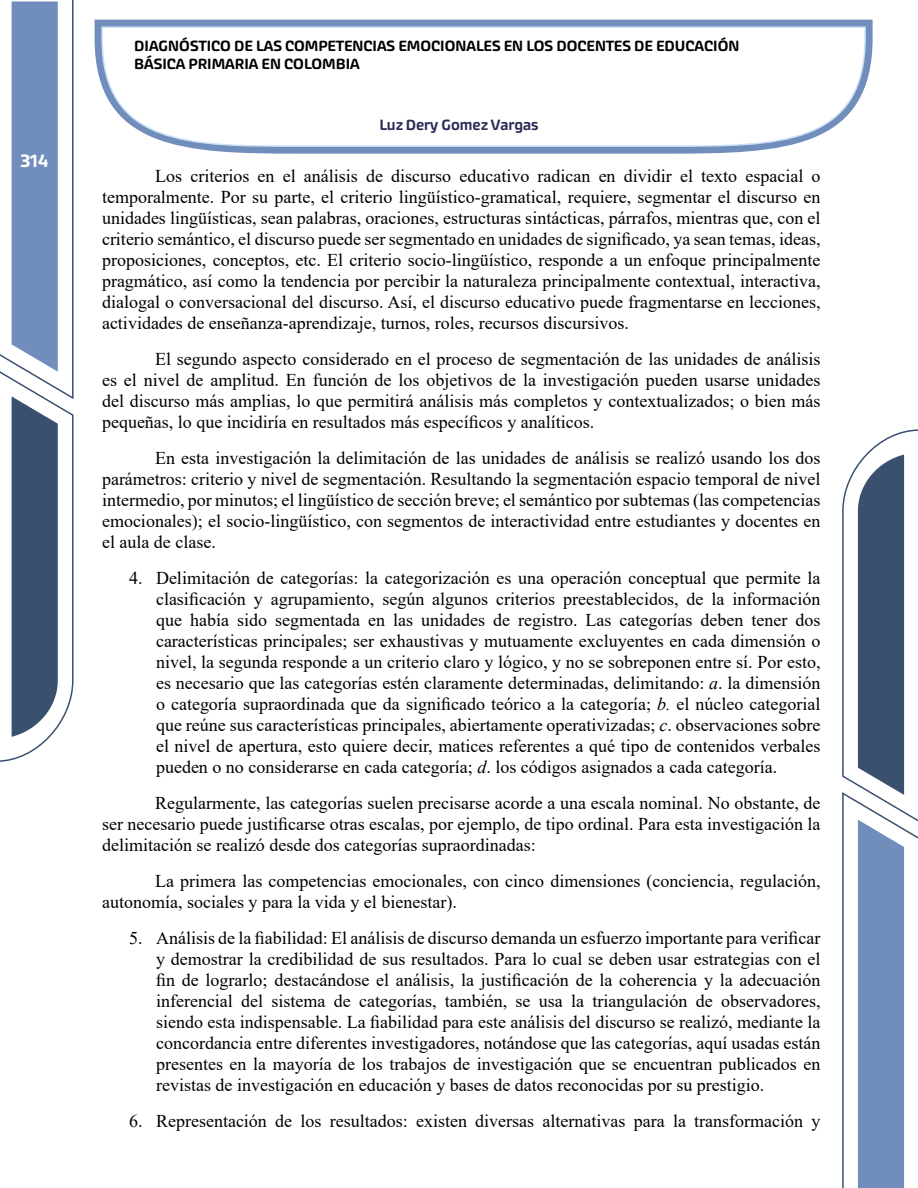
<style>
.page{position:relative;width:918px;height:1188px;background:#fff}
.page>*{position:absolute;margin:0;border:0;box-sizing:border-box;transform-origin:0 0}
.t1{font:18px/21px "Times New Roman";color:#000;text-align:justify}
.t2{font:500 18px "Akceler Aalt";color:#fff}
.t3{font:500 15px/18px "Akceler Aalt";color:#000}
.t4{font:500 15px "Akceler Aalt";color:#2b2c55}
.s1{font-style:italic}
</style>
<div class="page">
<svg style="left:0;top:0;width:74px;height:762px"></svg>
<svg style="left:842px;top:429px;width:76px;height:759px"></svg>
<svg style="left:95px;top:20px;width:778px;height:134px;fill:#718dbc"></svg>
<svg style="left:101px;top:26px;width:766px;height:122px"></svg>
<p class="t2" style="left:20px;top:147px;width:29px">314</p>
<p class="t3" style="left:134px;top:36px;width:607px">DIAGNÓSTICO DE LAS COMPETENCIAS EMOCIONALES EN LOS DOCENTES DE EDUCACIÓN<br>BÁSICA PRIMARIA EN COLOMBIA</p>
<p class="t4" style="left:379px;top:114px;width:161px">Luz Dery Gomez Vargas</p>
<p class="t1" style="left:102px;top:165px;width:720px;text-indent:53px">Los criterios en el análisis de discurso educativo radican en dividir el texto espacial o temporalmente. Por su parte, el criterio lingüístico-gramatical, requiere, segmentar el discurso en unidades lingüísticas, sean palabras, oraciones, estructuras sintácticas, párrafos, mientras que, con el criterio semántico, el discurso puede ser segmentado en unidades de significado, ya sean temas, ideas, proposiciones, conceptos, etc. El criterio socio-lingüístico, responde a un enfoque principalmente pragmático, así como la tendencia por percibir la naturaleza principalmente contextual, interactiva, dialogal o conversacional del discurso. Así, el discurso educativo puede fragmentarse en lecciones, actividades de enseñanza-aprendizaje, turnos, roles, recursos discursivos.</p>
<p class="t1" style="left:102px;top:348px;width:720px;text-indent:53px">El segundo aspecto considerado en el proceso de segmentación de las unidades de análisis es el nivel de amplitud. En función de los objetivos de la investigación pueden usarse unidades del discurso más amplias, lo que permitirá análisis más completos y contextualizados; o bien más pequeñas, lo que incidiría en resultados más específicos y analíticos.</p>
<p class="t1" style="left:102px;top:447px;width:720px;text-indent:53px">En esta investigación la delimitación de las unidades de análisis se realizó usando los dos parámetros: criterio y nivel de segmentación. Resultando la segmentación espacio temporal de nivel intermedio, por minutos; el lingüístico de sección breve; el semántico por subtemas (las competencias emocionales); el socio-lingüístico, con segmentos de interactividad entre estudiantes y docentes en el aula de clase.</p>
<p class="t1" style="left:156px;top:567px;width:666px;text-indent:-27px">4. Delimitación de categorías: la categorización es una operación conceptual que permite la clasificación y agrupamiento, según algunos criterios preestablecidos, de la información que había sido segmentada en las unidades de registro. Las categorías deben tener dos características principales; ser exhaustivas y mutuamente excluyentes en cada dimensión o nivel, la segunda responde a un criterio claro y lógico, y no se sobreponen entre sí. Por esto, es necesario que las categorías estén claramente determinadas, delimitando: <span class="s1">a</span>. la dimensión o categoría supraordinada que da significado teórico a la categoría; <span class="s1">b.</span> el núcleo categorial que reúne sus características principales, abiertamente operativizadas; <span class="s1">c</span>. observaciones sobre el nivel de apertura, esto quiere decir, matices referentes a qué tipo de contenidos verbales pueden o no considerarse en cada categoría; <span class="s1">d</span>. los códigos asignados a cada categoría.</p>
<p class="t1" style="left:102px;top:792px;width:720px;text-indent:53px">Regularmente, las categorías suelen precisarse acorde a una escala nominal. No obstante, de ser necesario puede justificarse otras escalas, por ejemplo, de tipo ordinal. Para esta investigación la delimitación se realizó desde dos categorías supraordinadas:</p>
<p class="t1" style="left:102px;top:870px;width:720px;text-indent:53px">La primera las competencias emocionales, con cinco dimensiones (conciencia, regulación, autonomía, sociales y para la vida y el bienestar).</p>
<p class="t1" style="left:156px;top:927px;width:666px;text-indent:-27px">5. Análisis de la fiabilidad: El análisis de discurso demanda un esfuerzo importante para verificar y demostrar la credibilidad de sus resultados. Para lo cual se deben usar estrategias con el fin de lograrlo; destacándose el análisis, la justificación de la coherencia y la adecuación inferencial del sistema de categorías, también, se usa la triangulación de observadores, siendo esta indispensable. La fiabilidad para este análisis del discurso se realizó, mediante la concordancia entre diferentes investigadores, notándose que las categorías, aquí usadas están presentes en la mayoría de los trabajos de investigación que se encuentran publicados en revistas de investigación en educación y bases de datos reconocidas por su prestigio.</p>
<p class="t1" style="left:129px;top:1110px;width:693px">6. Representación de los resultados: existen diversas alternativas para la transformación y</p>
</div>
